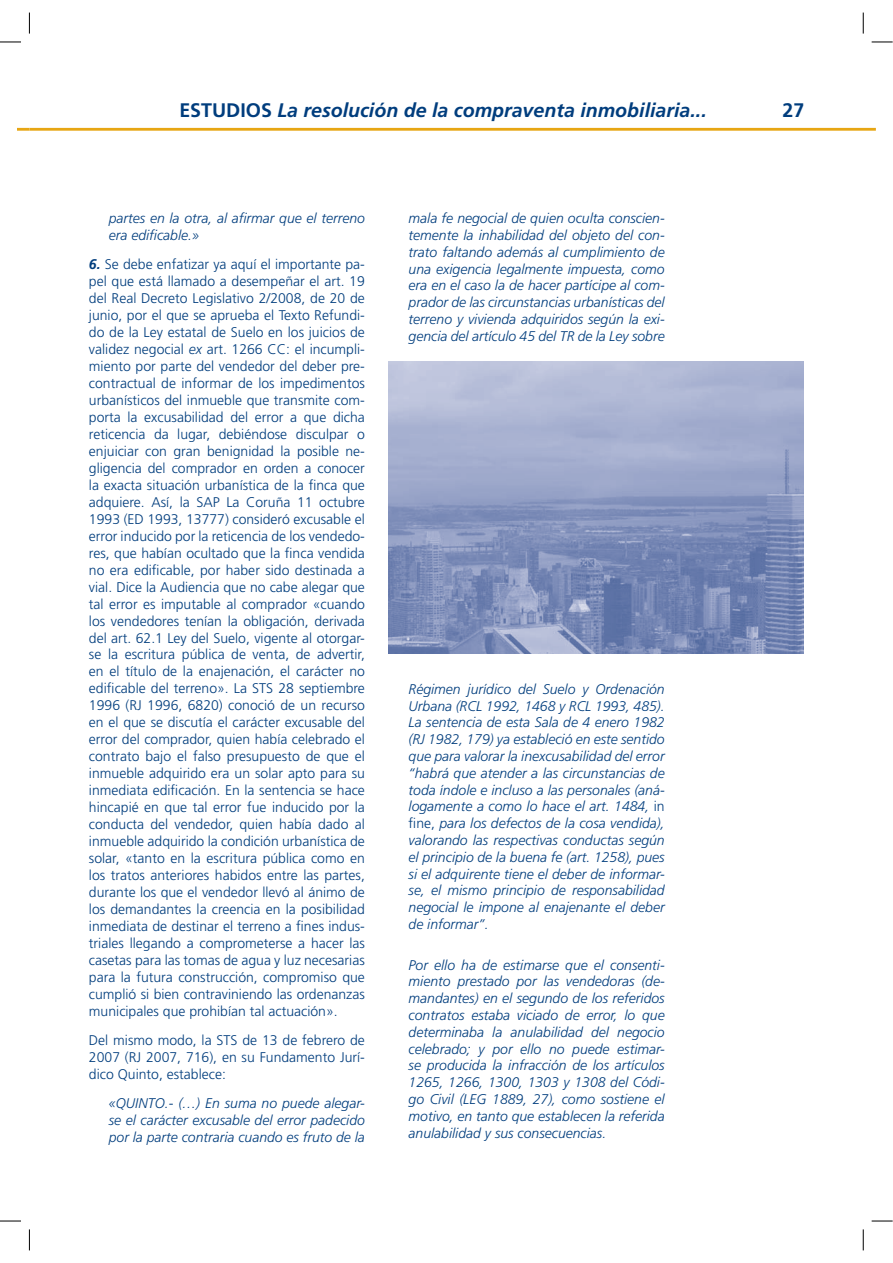
<style>
.page{position:relative;width:893px;height:1263px;background:#fff}
.page>*{position:absolute;margin:0;border:0;box-sizing:border-box;transform-origin:0 0}
.t1{font:italic 700 19.65px "Frutiger";color:#003d7d}
.t2{font:700 19.65px "Frutiger";color:#003d7d}
.t3{font:300 13.95px/17px "Frutiger";color:#003d7d;text-align:justify}
.t4{font:italic 300 13.95px/16.8px "Frutiger";color:#003d7d;text-align:justify}
.s1{font-style:normal}
.s2{font-weight:700;font-style:italic}
.s3{font-style:italic}
</style>
<div class="page">
<svg style="left:18px;top:128px;width:11px;height:3px"></svg>
<hr style="left:29px;top:128px;width:846px;height:3px;background:#e7a614">
<img style="left:389px;top:362px;width:415px;height:291px">
<svg style="left:1px;top:42px;width:20px;height:1px"></svg>
<svg style="left:871px;top:42px;width:21px;height:1px"></svg>
<svg style="left:1px;top:1221px;width:20px;height:1px"></svg>
<svg style="left:871px;top:1221px;width:21px;height:1px"></svg>
<svg style="left:29px;top:13px;width:1px;height:21px"></svg>
<svg style="left:29px;top:1229px;width:1px;height:21px"></svg>
<svg style="left:863px;top:13px;width:1px;height:21px"></svg>
<svg style="left:863px;top:1229px;width:1px;height:21px"></svg>
<h1 class="t1" style="left:179px;top:99px;width:529px"><span class="s1">ESTUDIOS</span> La resolución de la compraventa inmobiliaria...</h1>
<h1 class="t2" style="left:782px;top:99px;width:23px">27</h1>
<p class="t4" style="left:109px;top:210px;width:258px">partes en la otra, al afirmar que el terreno era edificable.»</p>
<p class="t3" style="left:89px;top:256px;width:277px"><span class="s2">6.</span> Se debe enfatizar ya aquí el importante pa&shy;pel que está llamado a desempeñar el art. 19 del Real Decreto Legislativo 2/2008, de 20 de junio, por el que se aprueba el Texto Refundi&shy;do de la Ley estatal de Suelo en los juicios de validez negocial <span class="s3">ex</span> art. 1266 CC: el incumpli&shy;miento por parte del vendedor del deber pre&shy;contractual de informar de los impedimentos urbanísticos del inmueble que transmite com&shy;porta la excusabilidad del error a que dicha reticencia da lugar, debiéndose disculpar o enjuiciar con gran benignidad la posible ne&shy;gligencia del comprador en orden a conocer la exacta situación urbanística de la finca que adquiere. Así, la SAP La Coruña 11 octubre 1993 (ED 1993, 13777) consideró excusable el error inducido por la reticencia de los vendedo&shy;res, que habían ocultado que la finca vendida no era edificable, por haber sido destinada a vial. Dice la Audiencia que no cabe alegar que tal error es imputable al comprador «cuando los vendedores tenían la obligación, derivada del art. 62.1 Ley del Suelo, vigente al otorgar&shy;se la escritura pública de venta, de advertir, en el título de la enajenación, el carácter no edificable del terreno». La STS 28 septiembre 1996 (RJ 1996, 6820) conoció de un recurso en el que se discutía el carácter excusable del error del comprador, quien había celebrado el contrato bajo el falso presupuesto de que el inmueble adquirido era un solar apto para su inmediata edificación. En la sentencia se hace hincapié en que tal error fue inducido por la conducta del vendedor, quien había dado al inmueble adquirido la condición urbanística de solar, «tanto en la escritura pública como en los tratos anteriores habidos entre las partes, durante los que el vendedor llevó al ánimo de los demandantes la creencia en la posibilidad inmediata de destinar el terreno a fines indus&shy;triales llegando a comprometerse a hacer las casetas para las tomas de agua y luz necesarias para la futura construcción, compromiso que cumplió si bien contraviniendo las ordenanzas municipales que prohibían tal actuación».</p>
<p class="t3" style="left:89px;top:1032px;width:277px">Del mismo modo, la STS de 13 de febrero de 2007 (RJ 2007, 716), en su Fundamento Jurí&shy;dico Quinto, establece:</p>
<p class="t4" style="left:109px;top:1095px;width:258px">«QUINTO.- (…) En suma no puede alegar&shy;se el carácter excusable del error padecido por la parte contraria cuando es fruto de la</p>
<p class="t4" style="left:409px;top:210px;width:258px">mala fe negocial de quien oculta conscien&shy;temente la inhabilidad del objeto del con&shy;trato faltando además al cumplimiento de una exigencia legalmente impuesta, como era en el caso la de hacer partícipe al com&shy;prador de las circunstancias urbanísticas del terreno y vivienda adquiridos según la exi&shy;gencia del artículo 45 del TR de la Ley sobre</p>
<p class="t4" style="left:409px;top:681px;width:258px">Régimen jurídico del Suelo y Ordenación Urbana (RCL 1992, 1468 y RCL 1993, 485).<br>La sentencia de esta Sala de 4 enero 1982 (RJ 1982, 179) ya estableció en este sentido que para valorar la inexcusabilidad del error “habrá que atender a las circunstancias de toda índole e incluso a las personales (aná&shy;logamente a como lo hace el art. 1484, <span class="s1">in fine,</span> para los defectos de la cosa vendida), valorando las respectivas conductas según el principio de la buena fe (art. 1258), pues si el adquirente tiene el deber de informar&shy;se, el mismo principio de responsabilidad negocial le impone al enajenante el deber de informar”.</p>
<p class="t4" style="left:409px;top:957px;width:258px">Por ello ha de estimarse que el consenti&shy;miento prestado por las vendedoras (de&shy;mandantes) en el segundo de los referidos contratos estaba viciado de error, lo que determinaba la anulabilidad del negocio celebrado; y por ello no puede estimar&shy;se producida la infracción de los artículos 1265, 1266, 1300, 1303 y 1308 del Códi&shy;go Civil (LEG 1889, 27), como sostiene el motivo, en tanto que establecen la referida anulabilidad y sus consecuencias.</p>
</div>
